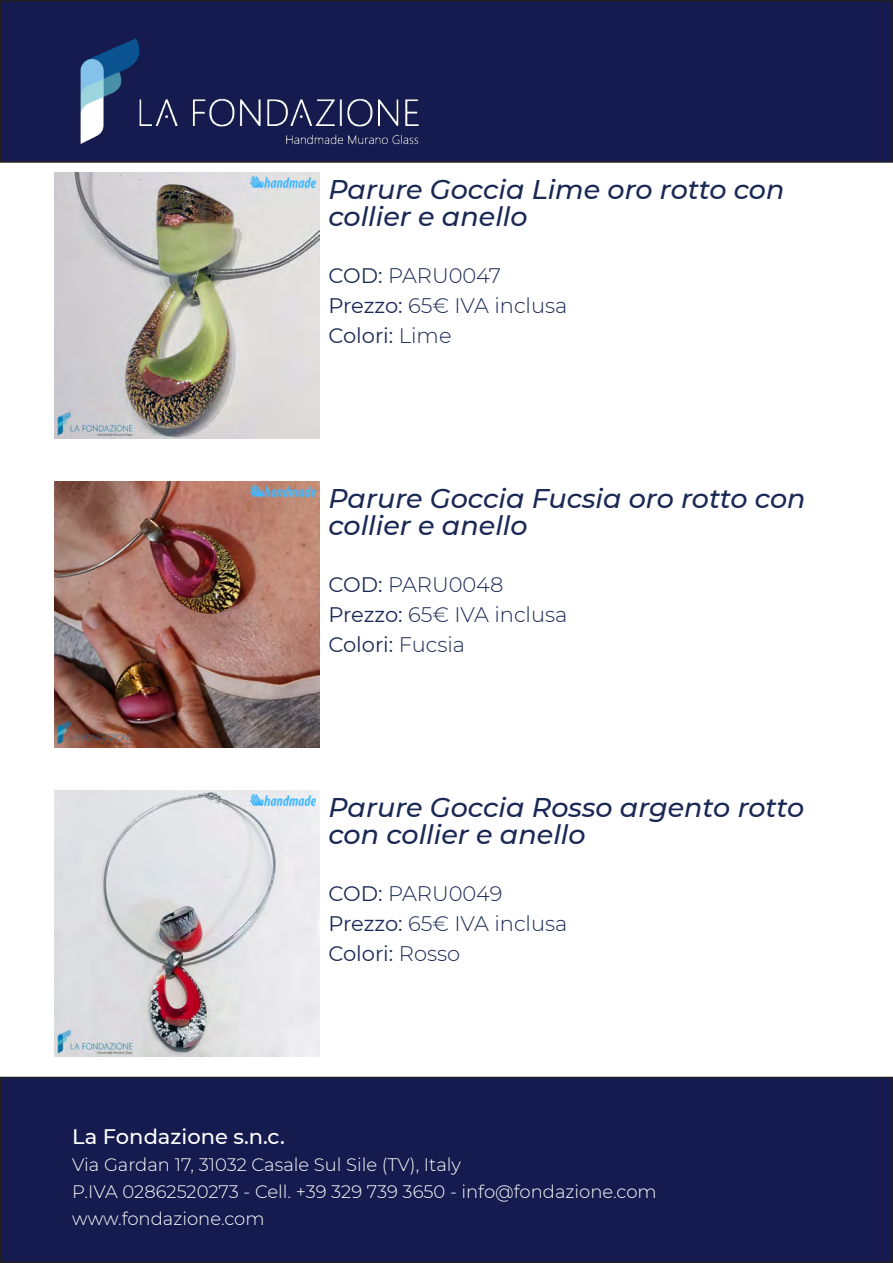
<style>
.page{position:relative;width:893px;height:1263px;background:#fff}
.page>*{position:absolute;margin:0;border:0;box-sizing:border-box;transform-origin:0 0}
.t1{font:italic 500 27px/27px "Montserrat";color:#1a2854}
.t2{font:300 21px "Montserrat";color:#1a2854}
.t3{font:21px "Montserrat";color:#1a2854}
.t4{font:500 21px "Montserrat";color:#fff}
.t5{font:300 18px "Montserrat";color:#fff}
.s1{font-weight:400}
.s2{font-weight:300}
</style>
<div class="page">
<img style="left:54px;top:173px;width:266px;height:265px">
<img style="left:54px;top:482px;width:266px;height:265px">
<img style="left:54px;top:791px;width:266px;height:265px">
<div style="left:1px;top:1px;width:891px;height:161px;background:#151b4e"></div>
<div style="left:0;top:0;width:893px;height:163px;border:2px solid #231f20"></div>
<img style="left:80px;top:38px;width:339px;height:107px">
<div style="left:1px;top:1077px;width:891px;height:185px;background:#151b4e"></div>
<div style="left:0;top:1077px;width:893px;height:186px;border:2px solid #231f20"></div>
<p class="t1" style="left:328px;top:175px;width:458px">Parure Goccia Lime oro rotto con collier e anello</p>
<p class="t2" style="left:328px;top:261px;width:174px"><span class="s1">COD:</span> PARU0047</p>
<p class="t2" style="left:328px;top:291px;width:240px"><span class="s1">Prezzo:</span> 65€ IVA inclusa</p>
<p class="t3" style="left:328px;top:321px;width:125px">Colori: <span class="s2">Lime</span></p>
<p class="t1" style="left:328px;top:484px;width:479px">Parure Goccia Fucsia oro rotto con collier e anello</p>
<p class="t2" style="left:328px;top:570px;width:177px"><span class="s1">COD:</span> PARU0048</p>
<p class="t2" style="left:328px;top:600px;width:240px"><span class="s1">Prezzo:</span> 65€ IVA inclusa</p>
<p class="t3" style="left:328px;top:630px;width:138px">Colori: <span class="s2">Fucsia</span></p>
<p class="t1" style="left:328px;top:793px;width:477px">Parure Goccia Rosso argento rotto con collier e anello</p>
<p class="t2" style="left:328px;top:879px;width:176px"><span class="s1">COD:</span> PARU0049</p>
<p class="t2" style="left:328px;top:909px;width:240px"><span class="s1">Prezzo:</span> 65€ IVA inclusa</p>
<p class="t3" style="left:328px;top:939px;width:133px">Colori: <span class="s2">Rosso</span></p>
<p class="t4" style="left:72px;top:1122px;width:214px">La Fondazione s.n.c.</p>
<p class="t5" style="left:72px;top:1153px;width:390px">Via Gardan 17, 31032 Casale Sul Sile (TV), Italy</p>
<p class="t5" style="left:72px;top:1180px;width:586px">P.IVA 02862520273 - Cell. +39 329 739 3650 - info@fondazione.com</p>
<p class="t5" style="left:72px;top:1207px;width:194px">www.fondazione.com</p>
</div>
